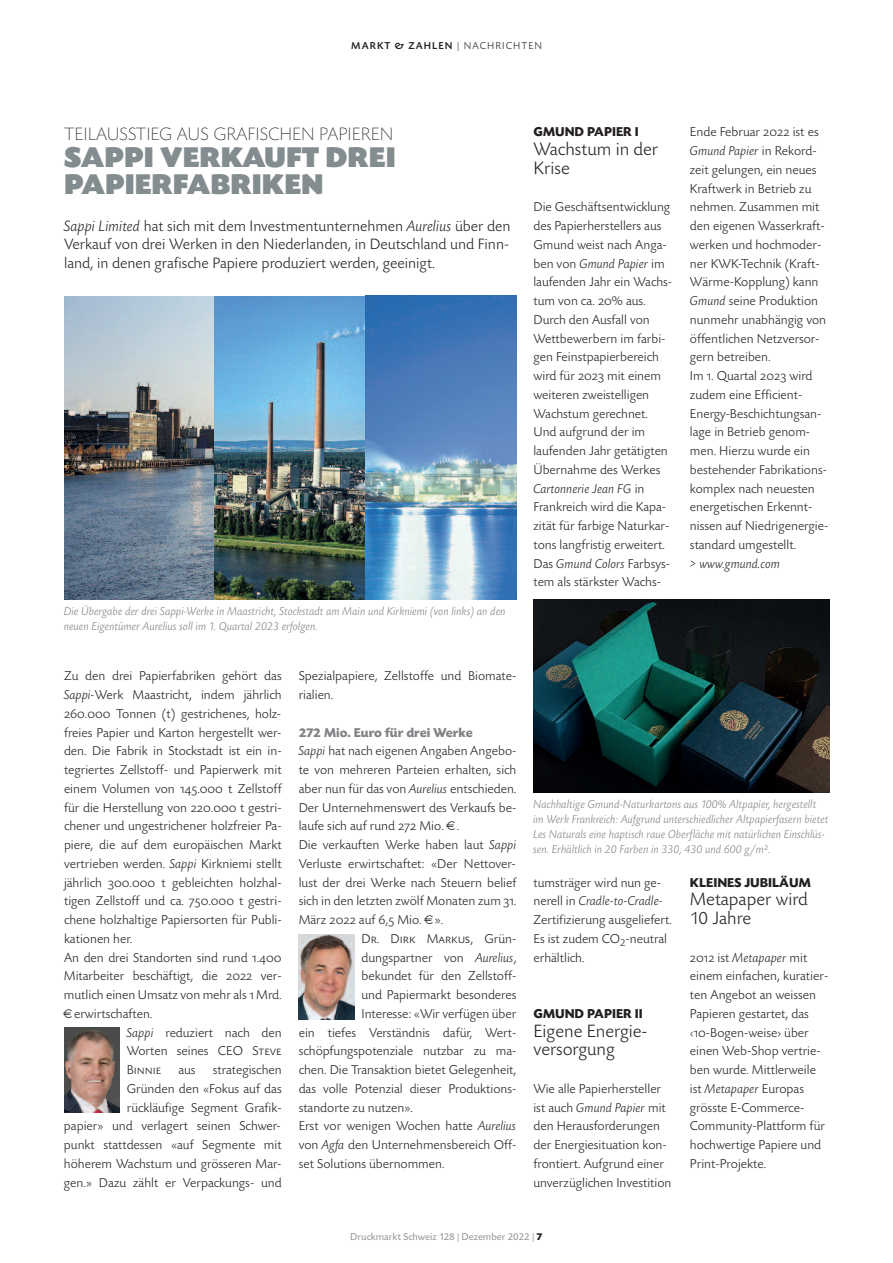
<style>
.page{position:relative;width:893px;height:1263px;background:#fff}
.page>*{position:absolute;margin:0;border:0;box-sizing:border-box;transform-origin:0 0}
.t1{font:30px/27px "Today SB Ultra";color:#838c8e}
.t2{font:300 18.75px/18.8px "Today SB";color:#231f20}
.t3{font:300 expanded 18.75px "Today SB";color:#231f20}
.t4{font:300 15.75px/18.8px "Today SB";color:#231f20;text-align:justify}
.t5{font:300 13.5px/18.8px "Today SB";color:#231f20}
.t6{font:700 13.5px "Today SB";color:#231f20}
.t7{font:13.5px "Today SB Caps Lig";color:#231f20}
.t8{font:italic 300 13.5px "Today SB";color:#231f20}
.t9{font:italic 300 12px/15px "Today SB";color:#808285}
.t10{font:10.5px "Today SB";color:#939598}
.t11{font:500 10.5px "Today SB";letter-spacing:.1em;color:#231f20}
.s1{font-weight:300}
.s2{font-style:italic}
.s3{font-family:"Today SB Caps Lig";font-weight:400}
.s4{font-weight:700;color:#808285}
.s5{font-family:"Today SB";font-weight:300}
.s6{font-weight:700;color:#231f20}
</style>
<div class="page">
<img style="left:64px;top:296px;width:151px;height:303px">
<img style="left:215px;top:296px;width:150px;height:303px">
<img style="left:365px;top:296px;width:151px;height:303px">
<img style="left:64px;top:1027px;width:55px;height:86px">
<img style="left:299px;top:934px;width:55px;height:85px">
<img style="left:533px;top:599px;width:296px;height:193px">
<p class="t11" style="left:351px;top:40px;width:192px">MARKT &amp; ZAHLEN <span class="s1">| NACHRICHTEN</span></p>
<h2 class="t3" style="left:64px;top:122px;width:331px">TEILAUSSTIEG AUS GRAFISCHEN PAPIEREN</h2>
<h1 class="t1" style="left:64px;top:143px;width:333px">SAPPI VERKAUFT DREI<br>PAPIERFABRIKEN</h1>
<p class="t4" style="left:64px;top:216px;width:448px"><span class="s2">Sappi Limited</span> hat sich mit dem Investmentunternehmen <span class="s2">Aurelius</span> über den Verkauf von drei Werken in den Niederlanden, in Deutschland und Finn&shy;land, in denen grafische Papiere produziert werden, geeinigt.</p>
<p class="t9" style="left:64px;top:603px;width:443px">Die Übergabe der drei Sappi-Werke in Maastricht, Stockstadt am Main und Kirkniemi (von links) an den neuen Eigentümer Aurelius soll im 1. Quartal 2023 erfolgen.</p>
<p class="t6" style="left:533px;top:124px;width:107px">GMUND PAPIER I</p>
<h2 class="t2" style="left:533px;top:139px;width:126px">Wachstum in der<br>Krise</h2>
<p class="t5" style="left:533px;top:197px;width:140px">Die Geschäftsentwicklung des Papierherstellers aus<br>Gmund weist nach Anga&shy;ben von <span class="s2">Gmund Papier</span> im laufenden Jahr ein Wachs&shy;tum von ca. <span class="s3">20</span>% aus.<br>Durch den Ausfall von<br>Wettbewerbern im farbi&shy;gen Feinstpapierbereich wird für <span class="s3">2023</span> mit einem weiteren zweistelligen<br>Wachstum gerechnet.<br>Und aufgrund der im laufenden Jahr getätigten<br>Übernahme des Werkes<br><span class="s2">Cartonnerie Jean FG</span> in<br>Frankreich wird die Kapa&shy;zität für farbige Naturkar&shy;tons langfristig erweitert.<br>Das <span class="s2">Gmund Colors</span> Farbsys&shy;tem als stärkster Wachs-</p>
<p class="t5" style="left:690px;top:122px;width:140px">Ende Februar <span class="s3">2022</span> ist es<br><span class="s2">Gmund Papier</span> in Rekord&shy;zeit gelungen, ein neues<br>Kraftwerk in Betrieb zu nehmen. Zusammen mit den eigenen Wasserkraft&shy;werken und hochmoder&shy;ner KWK-Technik (Kraft-<br>Wärme-Kopplung) kann<br><span class="s2">Gmund</span> seine Produktion nunmehr unabhängig von öffentlichen Netzversor&shy;gern betreiben.<br>Im <span class="s3">1.</span> Quartal <span class="s3">2023</span> wird zudem eine Efficient-<br>Energy-Beschichtungsan&shy;lage in Betrieb genom&shy;men. Hierzu wurde ein bestehender Fabrikations&shy;komplex nach neuesten energetischen Erkennt&shy;nissen auf Niedrigenergie&shy;standard umgestellt.</p>
<p class="t8" style="left:690px;top:555px;width:92px">&gt; www.gmund.com</p>
<p class="t5" style="left:64px;top:666px;width:219px">Zu den drei Papierfabriken gehört das</p>
<p class="t5" style="left:64px;top:685px;width:219px"><span class="s2">Sappi-</span>Werk Maastricht, indem jährlich</p>
<p class="t5" style="left:64px;top:704px;width:219px"><span class="s3">260.000</span> Tonnen (t) gestrichenes, holz-</p>
<p class="t5" style="left:64px;top:722px;width:219px">freies Papier und Karton hergestellt wer-</p>
<p class="t5" style="left:64px;top:741px;width:219px">den. Die Fabrik in Stockstadt ist ein in-</p>
<p class="t5" style="left:64px;top:760px;width:219px">tegriertes Zellstoff- und Papierwerk mit</p>
<p class="t5" style="left:64px;top:779px;width:219px">einem Volumen von <span class="s3">145.000</span> t Zellstoff</p>
<p class="t5" style="left:64px;top:797px;width:219px">für die Herstellung von <span class="s3">220.000</span> t gestri-</p>
<p class="t5" style="left:64px;top:816px;width:219px">chener und ungestrichener holzfreier Pa-</p>
<p class="t5" style="left:64px;top:835px;width:219px">piere, die auf dem europäischen Markt</p>
<p class="t5" style="left:64px;top:854px;width:219px">vertrieben werden. <span class="s2">Sappi</span> Kirkniemi stellt</p>
<p class="t5" style="left:64px;top:872px;width:219px">jährlich <span class="s3">300.000</span> t gebleichten holzhal-</p>
<p class="t5" style="left:64px;top:891px;width:219px">tigen Zellstoff und ca. <span class="s3">750.000</span> t gestri-</p>
<p class="t5" style="left:64px;top:910px;width:219px">chene holzhaltige Papiersorten für Publi-</p>
<p class="t5" style="left:64px;top:929px;width:70px">kationen her.</p>
<p class="t5" style="left:64px;top:947px;width:219px">An den drei Standorten sind rund <span class="s3">1.400</span></p>
<p class="t5" style="left:64px;top:966px;width:219px">Mitarbeiter beschäftigt, die <span class="s3">2022</span> ver-</p>
<p class="t5" style="left:64px;top:985px;width:219px">mutlich einen Umsatz von mehr als <span class="s3">1</span> Mrd.</p>
<p class="t5" style="left:74px;top:1004px;width:80px">erwirtschaften.</p>
<p class="t5" style="left:127px;top:1022px;width:156px"><span class="s2">Sappi</span> reduziert nach den</p>
<p class="t5" style="left:127px;top:1041px;width:156px">Worten seines CEO <span class="s3">Steve</span></p>
<p class="t7" style="left:127px;top:1061px;width:36px">Binnie</p>
<p class="t5" style="left:178px;top:1060px;width:19px">aus</p>
<p class="t5" style="left:64px;top:1060px;width:219px;text-align:right">strategischen<br>Gründen den «Fokus auf das<br>rückläufige Segment Grafik-<br>papier» und verlagert seinen Schwer&shy;punkt stattdessen «auf Segmente mit höherem Wachstum und grösseren Mar&shy;gen.» Dazu zählt er Verpackungs- und</p>
<p class="t5" style="left:299px;top:666px;width:219px">Spezialpapiere, Zellstoffe und Biomate&shy;rialien.</p>
<p class="t5" style="left:299px;top:722px;width:219px"><span class="s4">272 Mio. Euro für drei Werke<br></span><span class="s2">Sappi</span> hat nach eigenen Angaben Angebo&shy;te von mehreren Parteien erhalten, sich aber nun für das von <span class="s2">Aurelius</span> entschieden.<br>Der Unternehmenswert des Verkaufs be&shy;laufe sich auf rund <span class="s3">272</span> Mio. .<br>Die verkauften Werke haben laut <span class="s2">Sappi </span>Verluste erwirtschaftet: «Der Nettover&shy;lust der drei Werke nach Steuern belief sich in den letzten zwölf Monaten zum <span class="s3">31</span>.<br>März <span class="s3">2022</span> auf <span class="s3">6,5</span> Mio. ».</p>
<p class="t7" style="left:361px;top:930px;width:156px">Dr. Dirk Markus, <span class="s5">Grün-</span></p>
<p class="t5" style="left:361px;top:947px;width:156px">dungspartner von <span class="s2">Aurelius</span>,</p>
<p class="t5" style="left:361px;top:966px;width:156px">bekundet für den Zellstoff-</p>
<p class="t5" style="left:361px;top:985px;width:156px">und Papiermarkt besonderes</p>
<p class="t5" style="left:361px;top:1004px;width:156px">Interesse: «Wir verfügen über</p>
<p class="t5" style="left:299px;top:1022px;width:219px">ein tiefes Verständnis dafür, Wert-</p>
<p class="t5" style="left:299px;top:1041px;width:219px">schöpfungspotenziale nutzbar zu ma-</p>
<p class="t5" style="left:299px;top:1060px;width:219px">chen. Die Transaktion bietet Gelegenheit,</p>
<p class="t5" style="left:299px;top:1079px;width:219px">das volle Potenzial dieser Produktions-</p>
<p class="t5" style="left:299px;top:1097px;width:116px">standorte zu nutzen».</p>
<p class="t5" style="left:299px;top:1116px;width:219px">Erst vor wenigen Wochen hatte <span class="s2">Aurelius</span></p>
<p class="t5" style="left:299px;top:1135px;width:219px">von <span class="s2">Agfa</span> den Unternehmensbereich Off-</p>
<p class="t5" style="left:299px;top:1154px;width:147px">set Solutions übernommen.</p>
<p class="t9" style="left:533px;top:796px;width:297px">Nachhaltige Gmund-Naturkartons aus 100% Altpapier, hergestellt im Werk Frankreich: Aufgrund unterschiedlicher Altpapierfasern bietet Les Naturals eine haptisch raue Oberfläche mit natürlichen Einschlüs&shy;sen. Erhältlich in 20 Farben in 330, 430 und 600 g/m².</p>
<p class="t5" style="left:533px;top:872px;width:140px">tumsträger wird nun ge&shy;nerell in <span class="s2">Cradle-to-Cradle-<br></span>Zertifizierung ausgeliefert.<br>Es ist zudem CO<sub>2</sub>-neutral erhältlich.</p>
<p class="t6" style="left:533px;top:1005px;width:111px">GMUND PAPIER II</p>
<h2 class="t2" style="left:533px;top:1021px;width:116px">Eigene Energie&shy;versorgung</h2>
<p class="t5" style="left:533px;top:1079px;width:140px">Wie alle Papierhersteller ist auch <span class="s2">Gmund Papier</span> mit den Herausforderungen der Energiesituation kon&shy;frontiert. Aufgrund einer unverzüglichen Investition</p>
<p class="t6" style="left:690px;top:874px;width:122px">KLEINES JUBILÄUM</p>
<h2 class="t2" style="left:690px;top:889px;width:119px">Metapaper wird<br>10 Jahre</h2>
<p class="t5" style="left:690px;top:947px;width:140px"><span class="s3">2012</span> ist <span class="s2">Metapaper</span> mit einem einfachen, kuratier&shy;ten Angebot an weissen<br>Papieren gestartet, das ‹<span class="s3">10</span>-Bogen-weise› über einen Web-Shop vertrie&shy;ben wurde. Mittlerweile ist <span class="s2">Metapaper</span> Europas grösste E-Commerce-<br>Community-Plattform für hochwertige Papiere und<br>Print-Projekte.</p>
<p class="t10" style="left:350px;top:1230px;width:194px">Druckmarkt Schweiz 128 | Dezember 2022 | <span class="s6">7</span></p>
</div>
